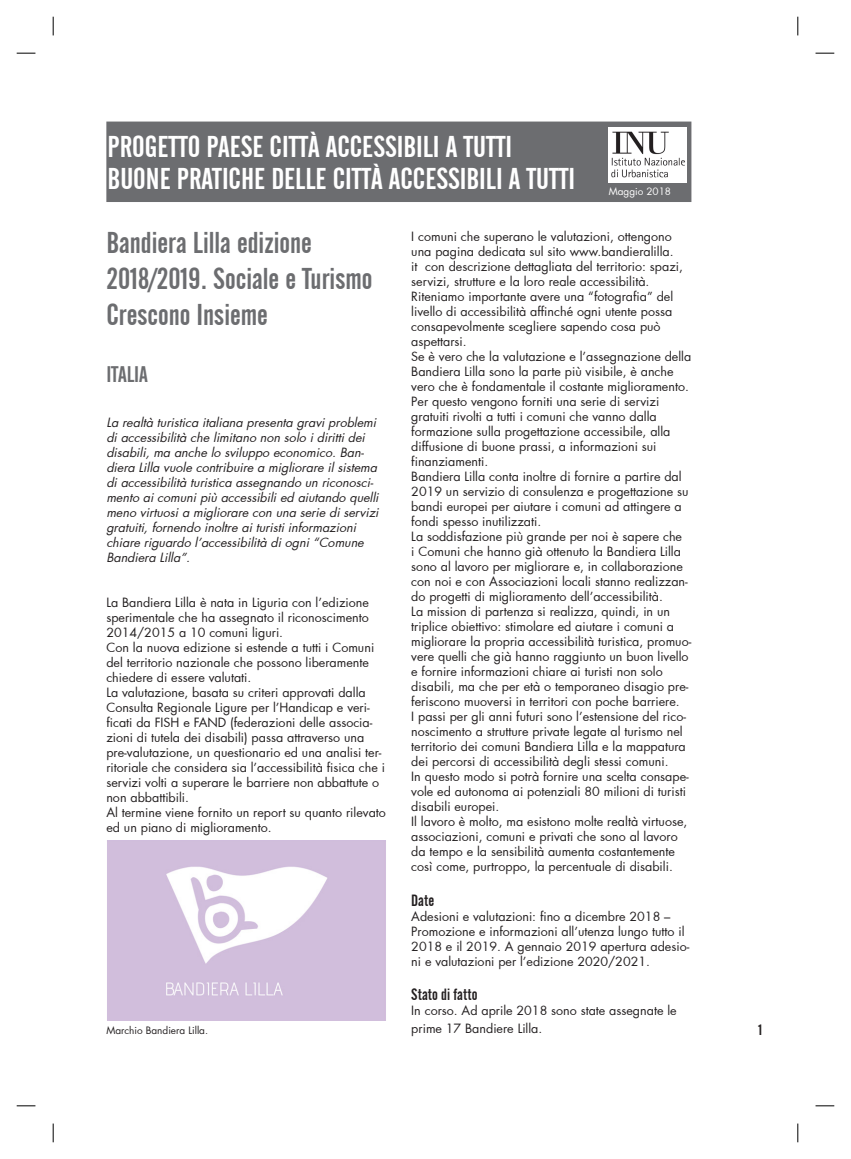
<style>
.page{position:relative;width:851px;height:1159px;background:#fff}
.page>*{position:absolute;margin:0;border:0;box-sizing:border-box;transform-origin:0 0}
.t1{font:30px/32.5px "Alternate Gothic No 2 BT";color:#fff}
.t2{font:30px/36px "Alternate Gothic No 2 BT";color:#6c6d70}
.t3{font:22.5px "Alternate Gothic No 2 BT";color:#6c6d70}
.t4{font:16.25px "Alternate Gothic No 2 BT";color:#231f20}
.t5{font:15px "Alternate Gothic No 2 BT";color:#231f20}
.t6{font:12.5px/15px "Futura";color:#231f20}
.t7{font:italic 12.5px/15px "Futura";color:#231f20}
.t8{font:10px "Futura";color:#231f20}
.t9{font:10px "Futura";color:#fff}
</style>
<div class="page">
<div style="left:107px;top:122px;width:583px;height:79px;background:#6c6d70"></div>
<div style="left:106px;top:122px;width:585px;height:80px;border:1px solid #6c6d70"></div>
<img style="left:107px;top:840px;width:279px;height:181px">
<img style="left:608px;top:128px;width:78px;height:55px">
<svg style="left:17px;top:52px;width:18px;height:2px"></svg>
<svg style="left:815px;top:52px;width:19px;height:2px"></svg>
<svg style="left:17px;top:1105px;width:18px;height:1px"></svg>
<svg style="left:815px;top:1105px;width:19px;height:1px"></svg>
<svg style="left:52px;top:17px;width:2px;height:18px"></svg>
<svg style="left:52px;top:1123px;width:2px;height:19px"></svg>
<svg style="left:797px;top:17px;width:1px;height:18px"></svg>
<svg style="left:797px;top:1123px;width:1px;height:19px"></svg>
<h1 class="t1" style="left:108px;top:131px;width:406px">PROGETTO PAESE CITTÀ AcCESSIBILI A TUTTI<br>Buone pratic</h1>
<h1 class="t1" style="left:241px;top:163px;width:42px">he delle</h1>
<h1 class="t1" style="left:333px;top:163px;width:11px">città</h1>
<h1 class="t1" style="left:389px;top:163px;width:12px">accessibili</h1>
<h1 class="t1" style="left:508px;top:163px;width:29px">atutti</h1>
<p class="t9" style="left:608px;top:185px;width:64px">Maggio 2018</p>
<h1 class="t2" style="left:106px;top:225px;width:267px">Bandiera Lilla edizione<br>2018/2019. Sociale e Turismo<br>Crescono Insieme</h1>
<h2 class="t3" style="left:106px;top:362px;width:43px">ITALIA</h2>
<p class="t7" style="left:106px;top:415px;width:277px">La realtà turistica italiana presenta graviproblemi diaccessibilità che limitano non solo idirittidei disabili,ma anche lo sviluppo economico.Ban&shy;diera Lilla vuole contribuire a migliorare ilsistema diaccessibilità turistica assegnando un riconosci&shy;mento aicomunipiù accessibilied aiutando quelli meno virtuosia migliorare con una serie diservizi gratuiti,fornendo inoltre aituristiinformazioni chiare riguardo l’accessibilità diogni“Comune Bandiera Lilla”.</p>
<p class="t6" style="left:106px;top:595px;width:281px">La Bandiera Lilla è nata in Liguria con l’edizione sperimentale che ha assegnato il riconoscimento 2014/2015 a 10 comuni liguri.<br>Con la nuova edizione si estende a tutti i Comuni del territorio nazionale che possono liberamente chiedere di essere valutati.<br>La valutazione, basata su criteri approvati dalla Consulta Regionale Ligure per l’Handicap e veri&shy;ficati da FISH e FAND (federazioni delle associa&shy;zioni di tutela dei disabili) passa attraverso una pre-valutazione, un questionario ed una analisi ter&shy;ritoriale che considera sia l’accessibilità fisica che i servizi volti a superare le barriere non abbattute o non abbattibili.<br>Al termine viene fornito un report su quanto rilevato ed un piano di miglioramento.</p>
<p class="t8" style="left:106px;top:1023px;width:103px">Marchio Bandiera Lilla.</p>
<p class="t6" style="left:411px;top:229px;width:281px">I comuni che superano le valutazioni, ottengono una pagina dedicata sul sito www.bandieralilla.<br>it con descrizione dettagliata del territorio: spazi, servizi, strutture e la loro reale accessibilità.<br>Riteniamo importante avere una “fotografia” del livello di accessibilità affinché ogni utente possa consapevolmente scegliere sapendo cosa può aspettarsi.<br>Se è vero che la valutazione e l’assegnazione della Bandiera Lilla sono la parte più visibile, è anche vero che è fondamentale il costante miglioramento.<br>Per questo vengono forniti una serie di servizi gratuiti rivolti a tutti i comuni che vanno dalla formazione sulla progettazione accessibile, alla diffusione di buone prassi, a informazioni sui finanziamenti.<br>Bandiera Lilla conta inoltre di fornire a partire dal 2019 un servizio di consulenza e progettazione su bandi europei per aiutare i comuni ad attingere a fondi spesso inutilizzati.<br>La soddisfazione più grande per noi è sapere che<br>i Comuni che hanno già ottenuto la Bandiera Lilla sono al lavoro per migliorare e, in collaborazione con noi e con Associazioni locali stanno realizzan&shy;do progetti di miglioramento dell’accessibilità.<br>La mission di partenza si realizza, quindi, in un triplice obiettivo: stimolare ed aiutare i comuni a migliorare la propria accessibilità turistica, promuo&shy;vere quelli che già hanno raggiunto un buon livello e fornire informazioni chiare ai turisti non solo disabili, ma che per età o temporaneo disagio pre&shy;feriscono muoversi in territori con poche barriere.<br>I passi per gli anni futuri sono l’estensione del rico&shy;noscimento a strutture private legate al turismo nel territorio dei comuni Bandiera Lilla e la mappatura dei percorsi di accessibilità degli stessi comuni.<br>In questo modo si potrà fornire una scelta consape&shy;vole ed autonoma ai potenziali 80 milioni di turisti disabili europei.<br>Il lavoro è molto, ma esistono molte realtà virtuose, associazioni, comuni e privati che sono al lavoro da tempo e la sensibilità aumenta costantemente così come, purtroppo, la percentuale di disabili.</p>
<h3 class="t4" style="left:411px;top:891px;width:24px">Date</h3>
<p class="t6" style="left:411px;top:908px;width:279px">Adesioni e valutazioni: fino a dicembre 2018 – Promozione e informazioni all’utenza lungo tutto il 2018 e il 2019. A gennaio 2019 apertura adesio&shy;ni e valutazioni per l’edizione 2020/2021.</p>
<h3 class="t4" style="left:411px;top:985px;width:68px">Stato di fatto</h3>
<p class="t6" style="left:411px;top:1001px;width:267px;line-height:18px">In corso. Ad aprile 2018 sono state assegnate le prime 17 Bandiere Lilla.</p>
<p class="t5" style="left:758px;top:1022px;width:5px">1</p>
</div>
